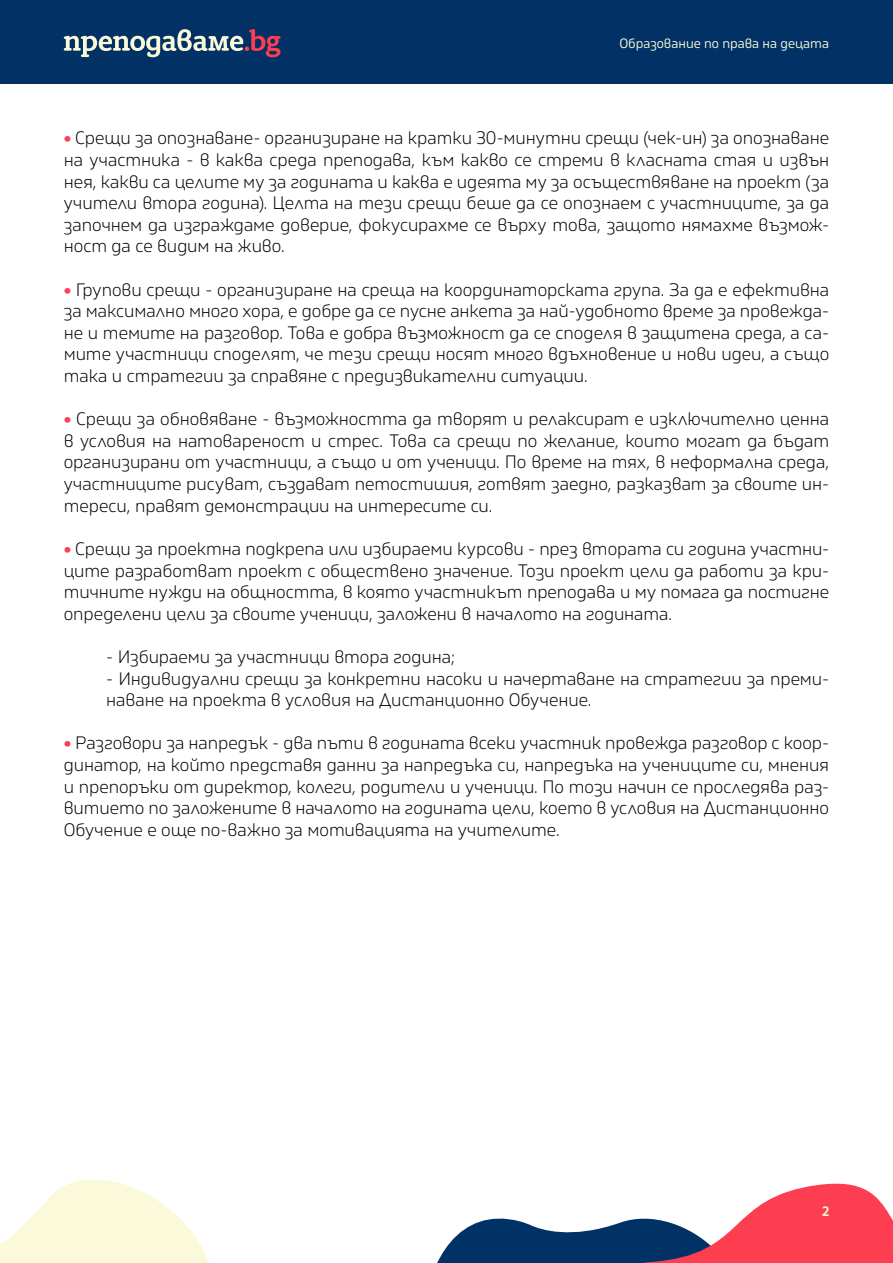
<style>
.page{position:relative;width:893px;height:1263px;background:#fff}
.page>*{position:absolute;margin:0;border:0;box-sizing:border-box;transform-origin:0 0}
.t1{font:300 18px/21.6px "Gilam BG";letter-spacing:-.005em;color:#000;text-align:justify}
.t2{font:13.5px "Gilam BG";color:#fafadb}
.t3{font:600 13.5px "Gilam BG";color:#fafadb}
.s1{font-weight:900;color:#fd3e51}
</style>
<div class="page">
<div style="left:0;top:0;width:893px;height:84px;background:#013165"></div>
<svg style="left:64px;top:29px;width:217px;height:28px"></svg>
<svg style="left:437px;top:1183px;width:456px;height:80px"></svg>
<svg style="left:0;top:1179px;width:209px;height:84px"></svg>
<p class="t2" style="left:619px;top:33px;width:211px">Образование по права на децата</p>
<p class="t1" style="left:64px;top:126px;width:767px"><span class="s1">•</span> Срещи за опознаване- организиране на кратки 30-минутни срещи (чек-ин) за опознаване на участника - в каква среда преподава, към какво се стреми в класната стая и извън нея, какви са целите му за годината и каква е идеята му за осъществяване на проект (за учители втора година). Целта на тези срещи беше да се опознаем с участниците, за да започнем да изграждаме доверие, фокусирахме се върху това, защото нямахме възмож&shy;ност да се видим на живо.</p>
<p class="t1" style="left:64px;top:278px;width:767px"><span class="s1">•</span> Групови срещи - организиране на среща на координаторската група. За да е ефективна за максимално много хора, е добре да се пусне анкета за най-удобното време за провежда&shy;не и темите на разговор. Това е добра възможност да се споделя в защитена среда, а са&shy;мите участници споделят, че тези срещи носят много вдъхновение и нови идеи, а също така и стратегии за справяне с предизвикателни ситуации.</p>
<p class="t1" style="left:64px;top:407px;width:767px"><span class="s1">•</span> Срещи за обновяване - възможността да творят и релаксират е изключително ценна в условия на натовареност и стрес. Това са срещи по желание, които могат да бъдат организирани от участници, а също и от ученици. По време на тях, в неформална среда, участниците рисуват, създават петостишия, готвят заедно, разказват за своите ин&shy;тереси, правят демонстрации на интересите си.</p>
<p class="t1" style="left:64px;top:537px;width:767px"><span class="s1">•</span> Срещи за проектна подкрепа или избираеми курсови - през втората си година участни&shy;ците разработват проект с обществено значение. Този проект цели да работи за кри&shy;тичните нужди на общността, в която участникът преподава и му помага да постигне определени цели за своите ученици, заложени в началото на годината.</p>
<p class="t1" style="left:106px;top:645px;width:350px">- Избираеми за участници втора година;</p>
<p class="t1" style="left:106px;top:666px;width:724px">- Индивидуални срещи за конкретни насоки и начертаване на стратегии за преми&shy;наване на проекта в условия на Дистанционно Обучение.</p>
<p class="t1" style="left:64px;top:731px;width:767px"><span class="s1">•</span> Разговори за напредък - два пъти в годината всеки участник провежда разговор с коор&shy;динатор, на който представя данни за напредъка си, напредъка на учениците си, мнения и препоръки от директор, колеги, родители и ученици. По този начин се проследява раз&shy;витието по заложените в началото на годината цели, което в условия на Дистанционно Обучение е още по-важно за мотивацията на учителите.</p>
<p class="t3" style="left:822px;top:1201px;width:9px">2</p>
</div>
